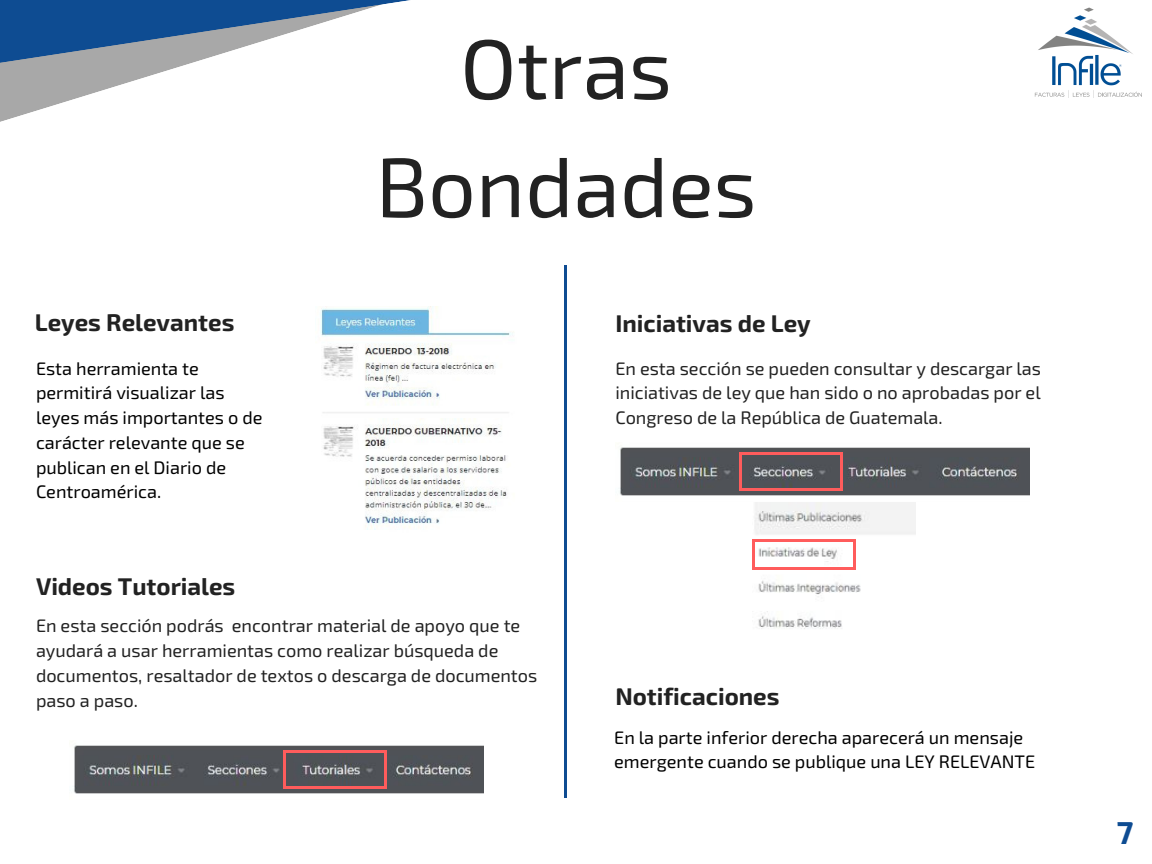
<style>
.page{position:relative;width:1152px;height:864px;background:#fff}
.page>*{position:absolute;margin:0;border:0;box-sizing:border-box;transform-origin:0 0}
.t1{font:84.45px/118.2px "Exo 2";color:#222;text-align:center}
.t2{font:700 31.65px "Exo 2";color:#0e4c92}
.t3{font:700 24.15px "Exo 2";color:#222}
.t4{font:18.15px/24.8px "Exo 2";color:#222;text-align:justify}
.t5{font:18.15px/24.8px "Exo 2";color:#000}
</style>
<div class="page">
<svg style="left:0;top:63px;width:191px;height:59px"></svg>
<svg style="left:0;top:0;width:410px;height:63px"></svg>
<img style="left:1034px;top:7px;width:108px;height:91px">
<hr style="left:564px;top:266px;width:3px;height:16px;background:#0e4c92">
<hr style="left:564px;top:781px;width:3px;height:17px;background:#0e4c92">
<hr style="left:564px;top:282px;width:3px;height:115px;background:#0e4c92">
<hr style="left:564px;top:397px;width:3px;height:116px;background:#0e4c92">
<hr style="left:564px;top:512px;width:3px;height:116px;background:#0e4c92">
<hr style="left:564px;top:628px;width:3px;height:115px;background:#0e4c92">
<hr style="left:564px;top:743px;width:3px;height:38px;background:#0e4c92">
<img style="left:320px;top:306px;width:194px;height:224px">
<img style="left:620px;top:447px;width:409px;height:49px">
<img style="left:74px;top:745px;width:410px;height:49px">
<img style="left:753px;top:503px;width:163px;height:126px">
<hr style="left:739px;top:454px;width:2px;height:34px;background:#ff5c5c">
<hr style="left:840px;top:454px;width:2px;height:34px;background:#ff5c5c">
<hr style="left:741px;top:488px;width:100px;height:2px;background:#ff5c5c">
<hr style="left:741px;top:452px;width:100px;height:2px;background:#ff5c5c">
<hr style="left:284px;top:752px;width:2px;height:35px;background:#ff5c5c">
<hr style="left:385px;top:752px;width:2px;height:35px;background:#ff5c5c">
<hr style="left:286px;top:786px;width:99px;height:3px;background:#ff5c5c">
<hr style="left:286px;top:750px;width:99px;height:3px;background:#ff5c5c">
<hr style="left:753px;top:541px;width:2px;height:26px;background:#ff5c5c">
<hr style="left:854px;top:541px;width:2px;height:26px;background:#ff5c5c">
<hr style="left:755px;top:567px;width:99px;height:2px;background:#ff5c5c">
<hr style="left:755px;top:539px;width:99px;height:2px;background:#ff5c5c">
<h3 class="t3" style="left:35px;top:306px;width:201px">Leyes Relevantes</h3>
<p class="t5" style="left:36px;top:355px;width:228px">Esta herramienta te permitirá visualizar las leyes más importantes o de carácter relevante que se publican en el Diario de<br>Centroamérica.</p>
<h3 class="t3" style="left:36px;top:571px;width:201px">Videos Tutoriales</h3>
<h1 class="t1" style="left:376px;top:6px;width:382px">Otras<br>Bondades</h1>
<h3 class="t3" style="left:615px;top:307px;width:197px">Iniciativas de Ley</h3>
<p class="t4" style="left:615px;top:355px;width:427px">En esta sección se pueden consultar y descargar las iniciativas de ley que han sido o no aprobadas por el Congreso de la República de Guatemala.</p>
<p class="t4" style="left:36px;top:613px;width:503px;text-align:left">En esta sección podrás encontrar material de apoyo que te ayudará a usar herramientas como realizar búsqueda de documentos, resaltador de textos o descarga de documentos paso a paso.</p>
<h3 class="t3" style="left:615px;top:681px;width:166px">Notificaciones</h3>
<p class="t5" style="left:614px;top:724px;width:423px">En la parte inferior derecha aparecerá un mensaje emergente cuando se publique una LEY RELEVANTE</p>
<h2 class="t2" style="left:1117px;top:812px;width:18px">7</h2>
</div>
